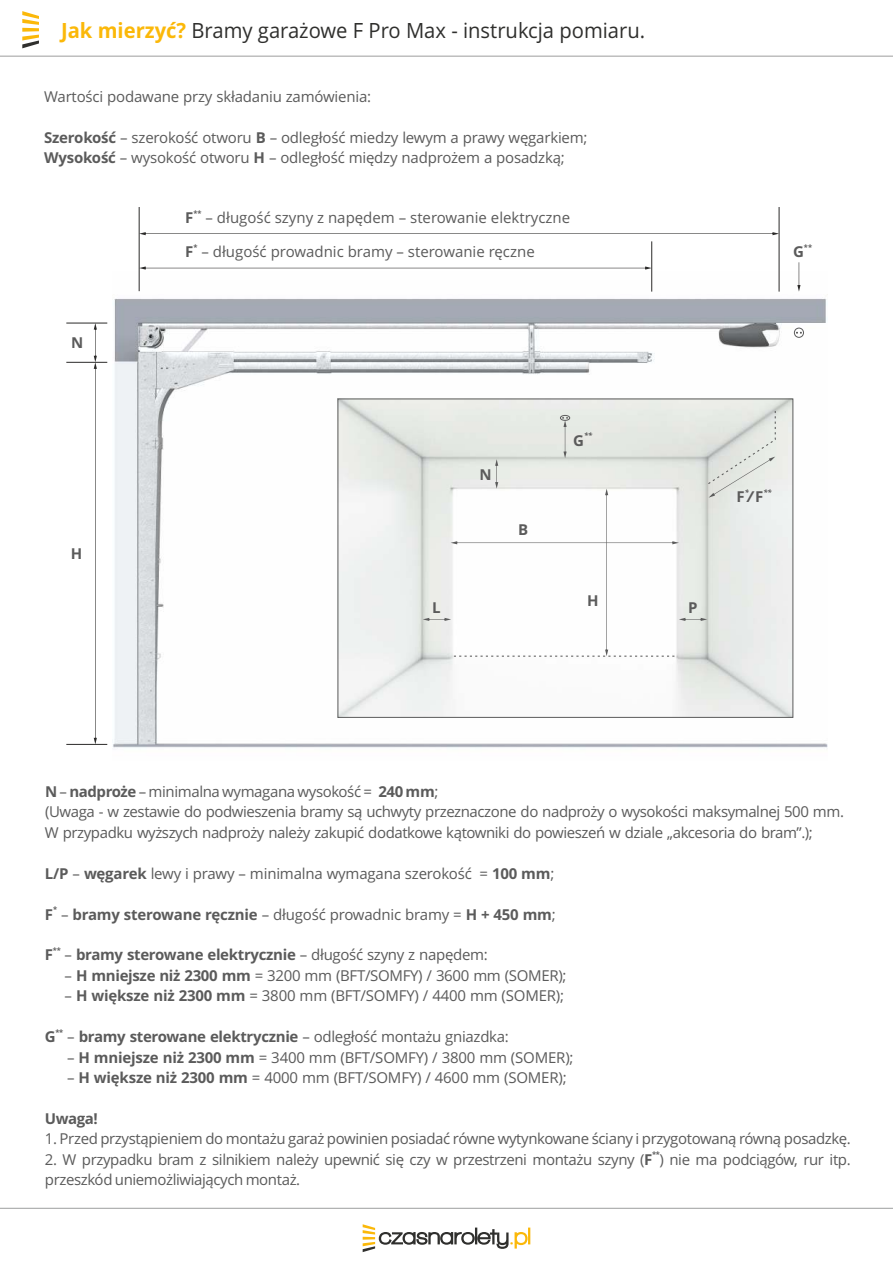
<style>
.page{position:relative;width:893px;height:1262px;background:#fff}
.page>*{position:absolute;margin:0;border:0;box-sizing:border-box;transform-origin:0 0}
.t1{font:21px "Open Sans";color:#2f2f2d;scale:.96 1}
.t2{font:15px/20.4px "Open Sans";letter-spacing:-.025em;color:#5b5b5b}
.t3{font:700 15px "Open Sans";letter-spacing:-.02em;color:#5b5b5b}
.t4{font:15px "Open Sans";color:#5b5b5b}
.t5{font:italic 700 15px "Open Sans";color:#5b5b5b}
.t6{font:700 7.5px "Open Sans";color:#5b5b5b}
.t7{font:italic 700 7.5px "Open Sans";color:#5b5b5b}
.s1{font-weight:700;color:#fbb809}
.s2{font-weight:700}
.s3{font-weight:400}
</style>
<div class="page">
<img style="left:113px;top:271px;width:714px;height:477px">
<hr style="left:0;top:56px;width:893px;height:1px;background:#9d9e9e">
<svg style="left:22px;top:11px;width:17px;height:37px"></svg>
<hr style="left:139px;top:207px;width:1px;height:84px;background:#2b2a29">
<svg style="left:139px;top:266px;width:512px;height:4px"></svg>
<hr style="left:778px;top:207px;width:1px;height:84px;background:#2b2a29">
<hr style="left:66px;top:362px;width:41px;height:1px;background:#2b2a29">
<svg style="left:94px;top:324px;width:3px;height:420px"></svg>
<hr style="left:66px;top:323px;width:41px;height:1px;background:#2b2a29">
<hr style="left:66px;top:744px;width:41px;height:1px;background:#2b2a29">
<img style="left:339px;top:401px;width:452px;height:314px">
<svg style="left:422px;top:410px;width:354px;height:246px"></svg>
<svg style="left:139px;top:232px;width:640px;height:3px"></svg>
<hr style="left:651px;top:241px;width:1px;height:50px;background:#2b2a29">
<svg style="left:793px;top:327px;width:11px;height:11px"></svg>
<svg style="left:797px;top:262px;width:3px;height:29px"></svg>
<hr style="left:0;top:1207px;width:893px;height:1px;background:#9d9e9e">
<svg style="left:362px;top:1224px;width:168px;height:28px"></svg>
<h1 class="t1" style="left:61px;top:22px;width:610px"><span class="s1">Jak mierzyć?</span> Bramy garażowe F Pro Max - instrukcja pomiaru.</h1>
<p class="t2" style="left:44px;top:88px;width:328px">Wartości podawane przy składaniu zamówienia:</p>
<p class="t2" style="left:44px;top:129px;width:545px"><span class="s2">Szerokość</span> – szerokość otworu <span class="s2">B</span> – odległość miedzy lewym a prawy węgarkiem;<br><span class="s2">Wysokość</span> – wysokość otworu <span class="s2">H</span> – odległość między nadprożem a posadzką;</p>
<p class="t3" style="left:71px;top:336px;width:14px">N</p>
<p class="t3" style="left:71px;top:547px;width:13px">H</p>
<p class="t6" style="left:193px;top:210px;width:10px">**</p>
<p class="t4" style="left:185px;top:211px;width:386px"><span class="s2">F</span> – długość szyny z napędem – sterowanie elektryczne</p>
<p class="t6" style="left:193px;top:244px;width:6px">*</p>
<p class="t4" style="left:185px;top:246px;width:351px"><span class="s2">F</span> – długość prowadnic bramy – sterowanie ręczne</p>
<p class="t3" style="left:432px;top:601px;width:10px">L</p>
<p class="t3" style="left:479px;top:469px;width:14px">N</p>
<p class="t3" style="left:518px;top:523px;width:12px">B</p>
<p class="t7" style="left:584px;top:432px;width:10px">**</p>
<p class="t3" style="left:573px;top:434px;width:12px">G</p>
<p class="t3" style="left:587px;top:595px;width:13px">H</p>
<p class="t6" style="left:803px;top:244px;width:10px">**</p>
<p class="t3" style="left:793px;top:246px;width:12px">G</p>
<p class="t3" style="left:688px;top:601px;width:11px">P</p>
<p class="t7" style="left:744px;top:489px;width:28px">* **</p>
<p class="t5" style="left:747px;top:491px;width:8px">/</p>
<p class="t3" style="left:736px;top:491px;width:28px">F F</p>
<p class="t2" style="left:45px;top:783px;width:800px"><span class="s2">N</span> – <span class="s2">nadproże</span> – minimalna wymagana wysokość = <span class="s2">240 mm</span>;<br>(Uwaga - w zestawie do podwieszenia bramy są uchwyty przeznaczone do nadproży o wysokości maksymalnej 500 mm.<br>W przypadku wyższych nadproży należy zakupić dodatkowe kątowniki do powieszeń w dziale „akcesoria do bram”.);</p>
<p class="t2" style="left:45px;top:864px;width:511px"><span class="s2">L/P</span> – <span class="s2">węgarek</span> lewy i prawy – minimalna wymagana szerokość = <span class="s2">100 mm</span>;</p>
<p class="t6" style="left:53px;top:906px;width:6px">*</p>
<p class="t3" style="left:45px;top:908px;width:512px">F <span class="s3">–</span> bramy sterowane ręcznie <span class="s3">– długość prowadnic bramy =</span> H + 450 mm<span class="s3">;</span></p>
<p class="t6" style="left:53px;top:947px;width:9px">**</p>
<p class="t3" style="left:45px;top:949px;width:444px">F <span class="s3">–</span> bramy sterowane elektrycznie <span class="s3">– długość szyny z napędem:</span></p>
<p class="t2" style="left:65px;top:966px;width:503px">– <span class="s2">H mniejsze niż 2300 mm</span> = 3200 mm (BFT/SOMFY) / 3600 mm (SOMER);</p>
<p class="t2" style="left:65px;top:987px;width:501px">– <span class="s2">H większe niż 2300 mm</span> = 3800 mm (BFT/SOMFY) / 4400 mm (SOMER);</p>
<p class="t6" style="left:55px;top:1029px;width:9px">**</p>
<p class="t3" style="left:45px;top:1030px;width:465px">G <span class="s3">–</span> bramy sterowane elektrycznie <span class="s3">– odległość montażu gniazdka:</span></p>
<p class="t2" style="left:67px;top:1048px;width:508px">– <span class="s2">H mniejsze niż 2300 mm</span> = 3400 mm (BFT/SOMFY) / 3800 mm (SOMER);</p>
<p class="t2" style="left:67px;top:1068px;width:501px">– <span class="s2">H większe niż 2300 mm</span> = 4000 mm (BFT/SOMFY) / 4600 mm (SOMER);</p>
<p class="t3" style="left:45px;top:1112px;width:54px">Uwaga!</p>
<p class="t2" style="left:45px;top:1130px;width:807px">1. Przed przystąpieniem do montażu garaż powinien posiadać równe wytynkowane ściany i przygotowaną równą posadzkę.</p>
<p class="t6" style="left:652px;top:1151px;width:9px">**</p>
<p class="t2" style="left:45px;top:1150px;width:807px">2. W przypadku bram z silnikiem należy upewnić się czy w przestrzeni montażu szyny (<span class="s2">F</span> ) nie ma podciągów, rur itp. przeszkód uniemożliwiających montaż.</p>
</div>
